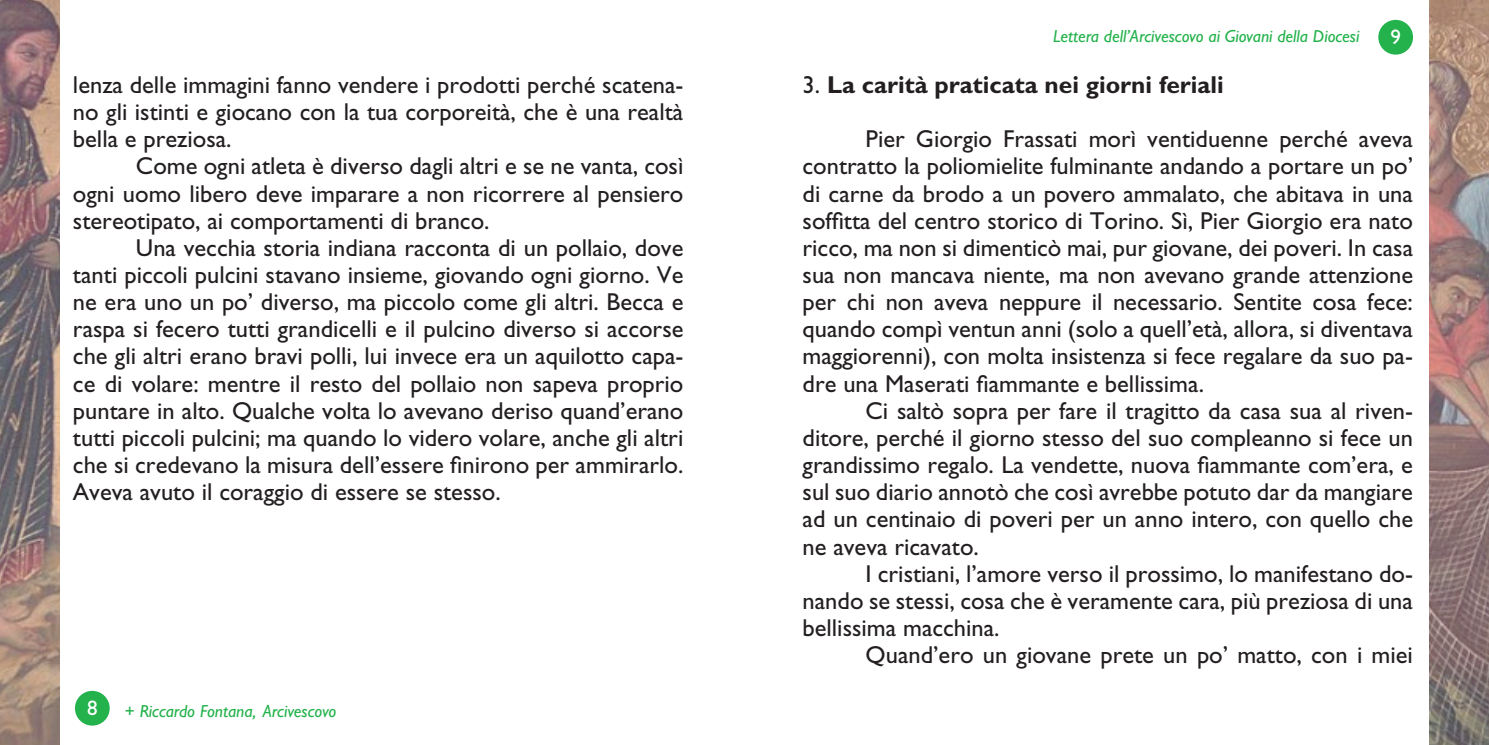
<style>
.page{position:relative;width:1489px;height:745px;background:#fff}
.page>*{position:absolute;margin:0;border:0;box-sizing:border-box;transform-origin:0 0}
.t1{font:24.5px/27.1px "Gill Sans";color:#231f20;text-align:justify}
.t2{font:700 24.5px "Gill Sans";color:#231f20}
.t3{font:21px "Gill Sans";color:#fff}
.t4{font:italic 17.5px "Gill Sans";color:#23b24b}
.s1{font-weight:400}
</style>
<div class="page">
<div style="left:75px;top:690px;width:35px;height:35px;background:#23b24b;border-radius:50%"></div>
<div style="left:1378px;top:20px;width:34px;height:35px;background:#23b24b;border-radius:50%"></div>
<img style="left:0;top:0;width:59px;height:744px">
<img style="left:1429px;top:0;width:59px;height:744px">
<p class="t1" style="left:73px;top:71px;width:612px">lenza delle immagini fanno vendere i prodotti perché scatena&shy;no gli istinti e giocano con la tua corporeità, che è una realtà bella e preziosa.</p>
<p class="t1" style="left:73px;top:152px;width:612px;text-indent:63px">Come ogni atleta è diverso dagli altri e se ne vanta, così ogni uomo libero deve imparare a non ricorrere al pensiero stereotipato, ai comportamenti di branco.</p>
<p class="t1" style="left:73px;top:234px;width:612px;text-indent:63px">Una vecchia storia indiana racconta di un pollaio, dove tanti piccoli pulcini stavano insieme, giovando ogni giorno. Ve ne era uno un po’ diverso, ma piccolo come gli altri. Becca e raspa si fecero tutti grandicelli e il pulcino diverso si accorse che gli altri erano bravi polli, lui invece era un aquilotto capa&shy;ce di volare: mentre il resto del pollaio non sapeva proprio puntare in alto. Qualche volta lo avevano deriso quand’erano tutti piccoli pulcini; ma quando lo videro volare, anche gli altri che si credevano la misura dell’essere finirono per ammirarlo.<br>Aveva avuto il coraggio di essere se stesso.</p>
<p class="t3" style="left:87px;top:695px;width:12px">8</p>
<p class="t4" style="left:125px;top:701px;width:213px">+ Riccardo Fontana, Arcivescovo</p>
<p class="t4" style="left:1053px;top:26px;width:307px">Lettera dell’Arcivescovo ai Giovani della Diocesi</p>
<p class="t3" style="left:1390px;top:25px;width:12px">9</p>
<p class="t2" style="left:802px;top:70px;width:423px"><span class="s1">3.</span> La carità praticata nei giorni feriali</p>
<p class="t1" style="left:802px;top:125px;width:612px;text-indent:63px">Pier Giorgio Frassati morì ventiduenne perché aveva contratto la poliomielite fulminante andando a portare un po’ di carne da brodo a un povero ammalato, che abitava in una soffitta del centro storico di Torino. Sì, Pier Giorgio era nato ricco, ma non si dimenticò mai, pur giovane, dei poveri. In casa sua non mancava niente, ma non avevano grande attenzione per chi non aveva neppure il necessario. Sentite cosa fece: quando compì ventun anni (solo a quell’età, allora, si diventava maggiorenni), con molta insistenza si fece regalare da suo pa&shy;dre una Maserati fiammante e bellissima.</p>
<p class="t1" style="left:802px;top:397px;width:612px;text-indent:63px">Ci saltò sopra per fare il tragitto da casa sua al riven&shy;ditore, perché il giorno stesso del suo compleanno si fece un grandissimo regalo. La vendette, nuova fiammante com’era, e sul suo diario annotò che così avrebbe potuto dar da mangiare ad un centinaio di poveri per un anno intero, con quello che ne aveva ricavato.</p>
<p class="t1" style="left:802px;top:559px;width:612px;text-indent:63px">I cristiani, l’amore verso il prossimo, lo manifestano do&shy;nando se stessi, cosa che è veramente cara, più preziosa di una bellissima macchina.</p>
<p class="t1" style="left:865px;top:641px;width:549px">Quand’ero un giovane prete un po’ matto, con i miei</p>
</div>
